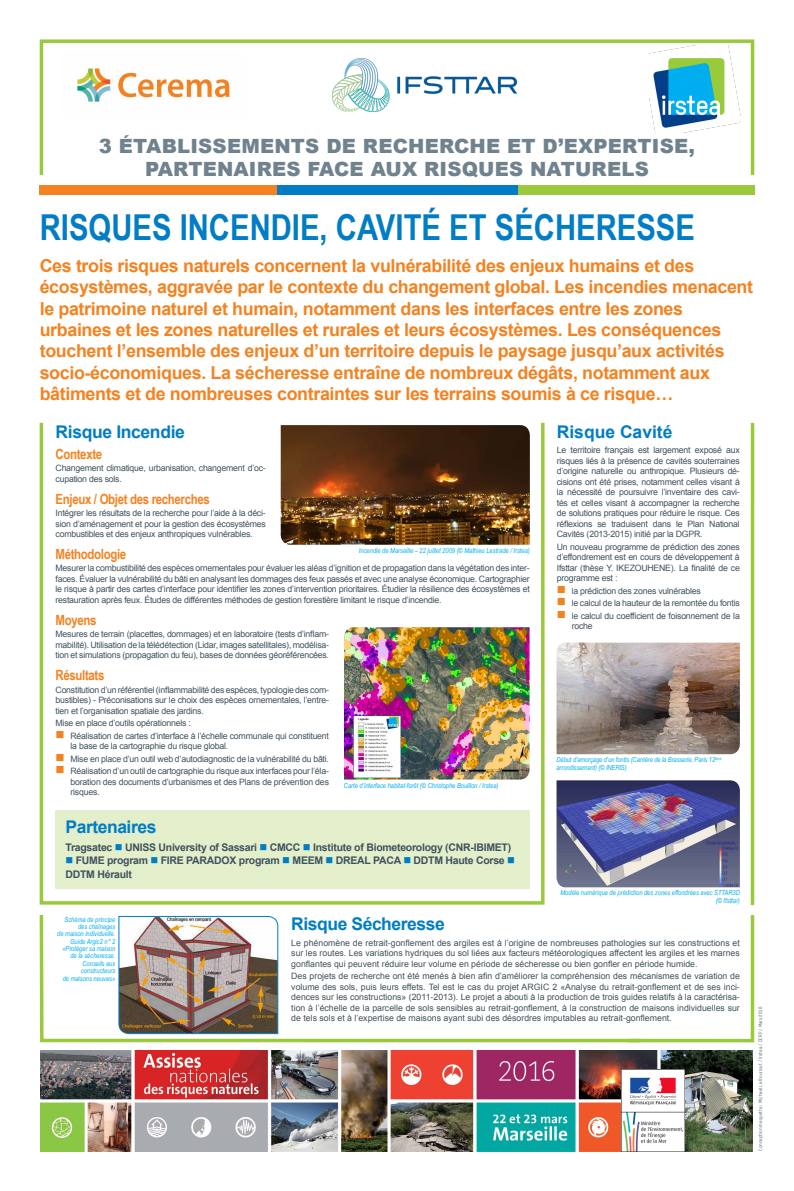
<style>
.page{position:relative;width:794px;height:1191px;background:#fff}
.page>*{position:absolute;margin:0;border:0;box-sizing:border-box;transform-origin:0 0}
.t1{font:700 35.7px "Arial Narrow";color:#007dc5}
.t2{font:900 19.6px/23.5px "Arial";letter-spacing:.01em;color:#6f828d;text-align:center}
.t3{font:700 17.85px/21.4px "Arial";letter-spacing:-.02em;color:#f58220}
.t4{font:700 17.5px "Arial";letter-spacing:-.025em;color:#007dc5}
.t5{font:700 17.5px "Arial";color:#007dc5}
.t6{font:700 14px "Arial Narrow";letter-spacing:-.025em;color:#f58220}
.t7{font:700 10.5px/13.3px "Arial";letter-spacing:-.025em;color:#3f525d}
.t8{font:8.75px/10.5px "Arial";letter-spacing:-.025em;color:#3f525d;text-align:justify}
.t9{font:italic 7px/7.3px "Arial Narrow";color:#00aeef;text-align:right}
.t10{font:500 4.9px "TSTAR";color:#5f737d}
.s1{color:#007dc5}
</style>
<div class="page">
<div style="left:40px;top:39px;width:714px;height:143px;border:4px solid #9aca3c"></div>
<img style="left:649px;top:45px;width:92px;height:87px">
<img style="left:77px;top:68px;width:153px;height:37px">
<img style="left:332px;top:59px;width:184px;height:52px">
<div style="left:16px;top:175px;width:756px;height:15px;background:#fff"></div>
<img style="left:40px;top:1050px;width:712px;height:101px">
<div style="left:39px;top:185px;width:238px;height:9px;background:#f58220"></div>
<div style="left:516px;top:185px;width:238px;height:9px;background:#9aca3c"></div>
<div style="left:277px;top:185px;width:240px;height:9px;background:#007dc5"></div>
<div style="left:40px;top:418px;width:504px;height:486px;border:4px solid #9aca3c"></div>
<img style="left:344px;top:627px;width:185px;height:152px">
<div style="left:56px;top:810px;width:474px;height:79px;background:#e3efcb"></div>
<img style="left:281px;top:425px;width:249px;height:120px">
<svg style="left:39px;top:915px;width:586px;height:128px"></svg>
<svg style="left:625px;top:423px;width:130px;height:620px"></svg>
<div style="left:7px;top:405px;width:787px;height:18px;background:#fff"></div>
<div style="left:0;top:905px;width:794px;height:9px;background:#fff"></div>
<img style="left:556px;top:642px;width:184px;height:112px">
<img style="left:556px;top:780px;width:184px;height:107px">
<img style="left:119px;top:916px;width:159px;height:117px">
<img style="left:621px;top:1069px;width:63px;height:82px">
<h2 class="t2" style="left:99px;top:133px;width:597px">3 ÉTABLISSEMENTS DE RECHERCHE ET D’EXPERTISE,<br>PARTENAIRES FACE AUX RISQUES NATURELS</h2>
<h1 class="t1" style="left:40px;top:201px;width:646px">Risques incendie, cavité et sécheresse</h1>
<p class="t3" style="left:40px;top:255px;width:715px">Ces trois risques naturels concernent la vulnérabilité des enjeux humains et des écosystèmes, aggravée par le contexte du changement global. Les incendies menacent le patrimoine naturel et humain, notamment dans les interfaces entre les zones urbaines et les zones naturelles et rurales et leurs écosystèmes. Les conséquences touchent l’ensemble des enjeux d’un territoire depuis le paysage jusqu’aux activités socio-économiques. La sécheresse entraîne de nombreux dégâts, notamment aux bâtiments et de nombreuses contraintes sur les terrains soumis à ce risque…</p>
<h3 class="t4" style="left:56px;top:420px;width:131px">Risque Incendie</h3>
<h3 class="t6" style="left:56px;top:443px;width:48px">Contexte</h3>
<p class="t8" style="left:56px;top:463px;width:212px">Changement climatique, urbanisation, changement d’oc&shy;cupation des sols.</p>
<h3 class="t6" style="left:56px;top:488px;width:156px">Enjeux / Objet des recherches</h3>
<p class="t8" style="left:56px;top:508px;width:212px">Intégrer les résultats de la recherche pour l’aide à la déci&shy;sion d’aménagement et pour la gestion des écosystèmes combustibles et des enjeux anthropiques vulnérables.</p>
<h3 class="t6" style="left:56px;top:543px;width:72px">Méthodologie</h3>
<p class="t8" style="left:56px;top:563px;width:476px">Mesurer la combustibilité des espèces ornementales pour évaluer les aléas d’ignition et de propagation dans la végétation des inter&shy;faces. évaluer la vulnérabilité du bâti en analysant les dommages des feux passés et avec une analyse économique. Cartographier le risque à partir des cartes d’interface pour identifier les zones d’intervention prioritaires. étudier la résilience des écosystèmes et restauration après feux. Études de différentes méthodes de gestion forestière limitant le risque d’incendie.</p>
<h3 class="t6" style="left:56px;top:609px;width:42px">Moyens</h3>
<p class="t8" style="left:56px;top:629px;width:275px">Mesures de terrain (placettes, dommages) et en laboratoire (tests d’inflam&shy;mabilité). Utilisation de la télédétection (Lidar, images satellitales), modélisa&shy;tion et simulations (propagation du feu), bases de données géoréférencées.</p>
<h3 class="t6" style="left:56px;top:664px;width:50px">Résultats</h3>
<p class="t8" style="left:56px;top:684px;width:275px">Constitution d’un référentiel (inflammabilité des espèces, typologie des com&shy;bustibles) - Préconisations sur le choix des espèces ornementales, l’entre&shy;tien et l’organisation spatiale des jardins.</p>
<p class="t8" style="left:70px;top:717px;width:260px;line-height:12.5px;text-indent:-15px">Mise en place d’outils opérationnels :<br>Réalisation de cartes d’interface à l’échelle communale qui constituent</p>
<p class="t8" style="left:70px;top:740px;width:260px;line-height:12.5px;text-align:left">la base de la cartographie du risque global.<br>Mise en place d’un outil web d’autodiagnostic de la vulnérabilité du bâti.<br>Réalisation d’un outil de cartographie du risque aux interfaces pour l’éla-</p>
<p class="t8" style="left:70px;top:776px;width:260px">boration des documents d’urbanismes et des Plans de prévention des risques.</p>
<p class="t9" style="left:359px;top:547px;width:172px">Incendie de Marseille – 22 juillet 2009 (© Mathieu Lestrade / Irstea)</p>
<p class="t9" style="left:344px;top:781px;width:156px">Carte d’interface habitat-forêt (© Christophe Bouillon / Irstea)</p>
<h3 class="t4" style="left:65px;top:815px;width:92px">Partenaires</h3>
<p class="t7" style="left:65px;top:841px;width:447px">Tragsatec <span class="s1">■</span> UNISS University of Sassari <span class="s1">■</span> CMCC <span class="s1">■</span> Institute of Biometeorology (CNR-IBIMET)</p>
<p class="t7" style="left:65px;top:854px;width:449px"><span class="s1">■</span> FUME program <span class="s1">■</span> FIRE PARADOX program <span class="s1">■</span> MEEM <span class="s1">■</span> DREAL PACA <span class="s1">■</span> DDTM Haute Corse <span class="s1">■<br></span>DDTM Hérault</p>
<h3 class="t5" style="left:557px;top:420px;width:117px">Risque Cavité</h3>
<p class="t8" style="left:557px;top:445px;width:185px">Le territoire français est largement exposé aux risques liés à la présence de cavités souterraines d’origine naturelle ou anthropique. Plusieurs dé&shy;cisions ont été prises, notamment celles visant à la nécessité de poursuivre l’inventaire des cavi&shy;tés et celles visant à accompagner la recherche de solutions pratiques pour réduire le risque. Ces réflexions se traduisent dans le Plan National Cavités (2013-2015) initié par la DGPR.</p>
<p class="t8" style="left:557px;top:541px;width:185px">Un nouveau programme de prédiction des zones d’effondrement est en cours de développement à Ifsttar (thèse Y. IKEZOUHENE). La finalité de ce programme est :</p>
<p class="t8" style="left:571px;top:584px;width:170px;line-height:12.5px;text-align:left">la prédiction des zones vulnérables<br>le calcul de la hauteur de la remontée du fontis le calcul du coefficient de foisonnement de la</p>
<p class="t8" style="left:571px;top:621px;width:23px">roche</p>
<p class="t9" style="left:556px;top:755px;width:166px;line-height:8.4px;text-align:left">Début d’amorçage d’un fontis (Carrière de la Brasserie, Paris 12<sup>ème </sup>arrondissement) (© INERIS)</p>
<p class="t9" style="left:560px;top:887px;width:181px;line-height:8.4px">Modèle numérique de prédiction des zones effondrées avec STTAR3D (© Ifsttar)</p>
<p class="t9" style="left:57px;top:915px;width:60px">Schéma de principe des chaînages<br>de maison individuelle.<br>Guide Argic2 n° 2 «Protéger sa maison de la sécheresse.<br>Conseils aux constructeurs<br>de maisons neuves»</p>
<h3 class="t4" style="left:291px;top:912px;width:155px">Risque Sécheresse</h3>
<p class="t8" style="left:291px;top:937px;width:450px">Le phénomène de retrait-gonflement des argiles est à l’origine de nombreuses pathologies sur les constructions et sur les routes. Les variations hydriques du sol liées aux facteurs météorologiques affectent les argiles et les marnes gonflantes qui peuvent réduire leur volume en période de sécheresse ou bien gonfler en période humide.</p>
<p class="t8" style="left:291px;top:971px;width:450px">Des projets de recherche ont été menés à bien afin d’améliorer la compréhension des mécanismes de variation de volume des sols, puis leurs effets. Tel est le cas du projet ARGIC 2 «Analyse du retrait-gonflement et de ses inci&shy;dences sur les constructions» (2011-2013). Le projet a abouti à la production de trois guides relatifs à la caractérisa&shy;tion à l’échelle de la parcelle de sols sensibles au retrait-gonflement, à la construction de maisons individuelles sur de tels sols et à l’expertise de maisons ayant subi des désordres imputables au retrait-gonflement.</p>
<p class="t10" style="left:757px;top:1151px;width:146px;rotate:-90deg">Conception maquette : Michael Le Bourlout / Irstea / DCRP / Mars 2016</p>
</div>
